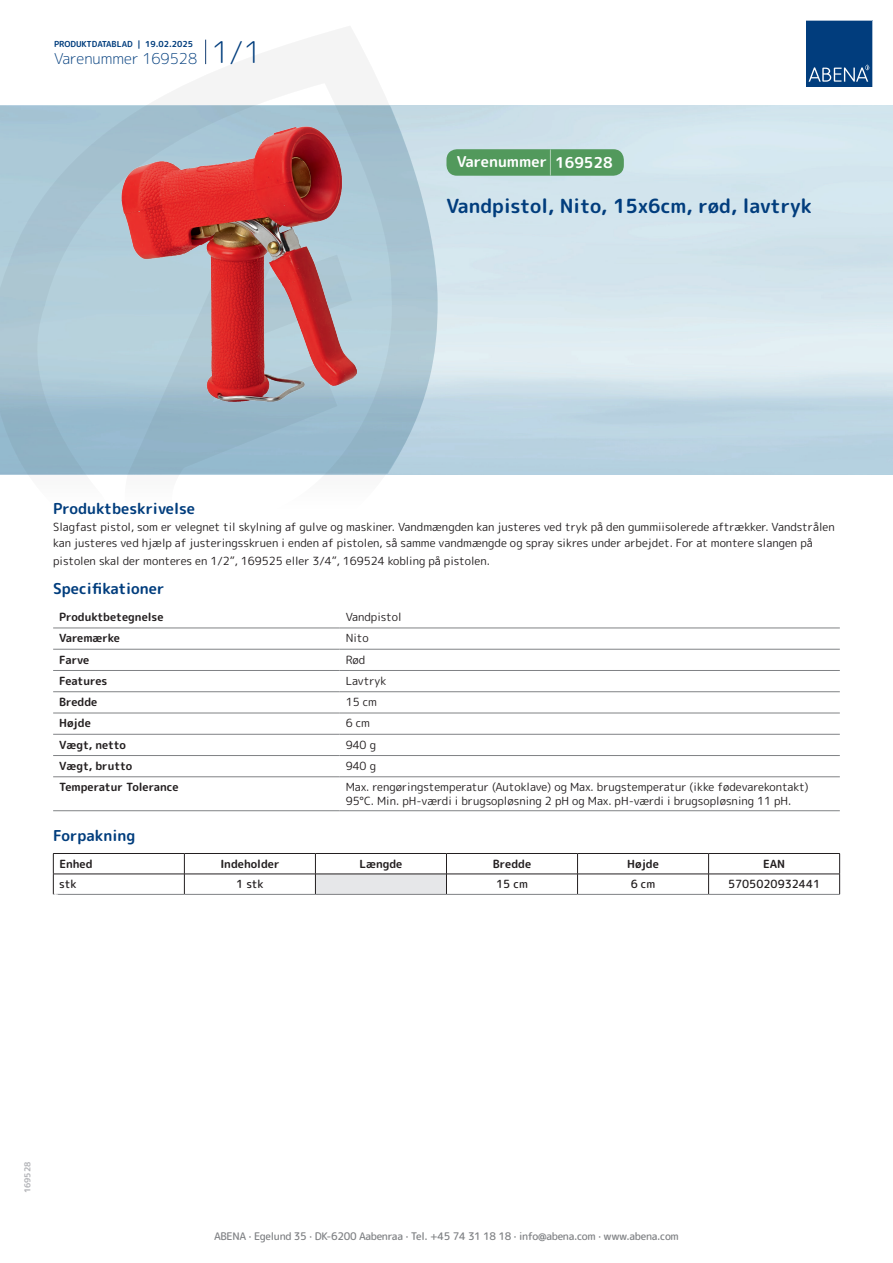
<style>
.page{position:relative;width:893px;height:1263px;background:#fff}
.page>*{position:absolute;margin:0;border:0;box-sizing:border-box;transform-origin:0 0}
.t1{font:700 19.5px "Rounded Mplus 1 c";color:#013d7d}
.t2{font:700 15px "Rounded Mplus 1 c";color:#013d7d}
.t3{font:300 15px "Rounded Mplus 1 c";color:#013d7d}
.t4{font:700 15px "Rounded Mplus 1 c";color:#fff}
.t5{font:11.25px/16.5px "Rounded Mplus 1 c";color:#231f20}
.t6{font:700 11.25px "Rounded Mplus 1 c";color:#231f20}
.t7{font:500 11.25px "Rounded Mplus 1 c";color:#231f20}
.t8{font:500 10.5px "Rounded Mplus 1 c";letter-spacing:-.03em;color:#808285}
.t9{font:700 10.5px "Rounded Mplus 1 c";color:#fff}
.t10{font:700 8.25px "Rounded Mplus 1 c";color:#013d7d}
.t11{font:700 8.25px "Rounded Mplus 1 c";color:#b2b3b7}
.s1{font-size:30px}
.s2{font-size:25.5px}
</style>
<div class="page">
<svg style="left:0;top:26px;width:439px;height:449px"></svg>
<svg style="left:0;top:106px;width:438px;height:368px;background:#a5c3d2"></svg>
<svg style="left:205px;top:40px;width:1px;height:24px"></svg>
<svg style="left:806px;top:20px;width:67px;height:67px;background:#144b86"></svg>
<img style="left:121px;top:127px;width:236px;height:275px">
<hr style="left:53px;top:628px;width:287px;height:1px;background:#808285">
<hr style="left:340px;top:628px;width:500px;height:1px;background:#808285">
<hr style="left:53px;top:649px;width:287px;height:1px;background:#808285">
<hr style="left:340px;top:649px;width:500px;height:1px;background:#808285">
<hr style="left:53px;top:670px;width:287px;height:1px;background:#808285">
<hr style="left:340px;top:670px;width:500px;height:1px;background:#808285">
<hr style="left:53px;top:691px;width:287px;height:1px;background:#808285">
<hr style="left:340px;top:691px;width:500px;height:1px;background:#808285">
<hr style="left:53px;top:713px;width:287px;height:1px;background:#808285">
<hr style="left:340px;top:713px;width:500px;height:1px;background:#808285">
<hr style="left:53px;top:734px;width:287px;height:1px;background:#808285">
<hr style="left:340px;top:734px;width:500px;height:1px;background:#808285">
<hr style="left:53px;top:755px;width:287px;height:1px;background:#808285">
<hr style="left:340px;top:755px;width:500px;height:1px;background:#808285">
<hr style="left:53px;top:776px;width:287px;height:1px;background:#808285">
<hr style="left:340px;top:776px;width:500px;height:1px;background:#808285">
<hr style="left:53px;top:810px;width:287px;height:1px;background:#808285">
<hr style="left:340px;top:810px;width:500px;height:1px;background:#808285">
<div style="left:315px;top:874px;width:131px;height:20px;background:#e6e7e9"></div>
<hr style="left:53px;top:853px;width:131px;height:1px;background:#231f20">
<hr style="left:184px;top:853px;width:131px;height:1px;background:#231f20">
<hr style="left:315px;top:853px;width:131px;height:1px;background:#231f20">
<hr style="left:446px;top:853px;width:131px;height:1px;background:#231f20">
<hr style="left:577px;top:853px;width:132px;height:1px;background:#231f20">
<hr style="left:709px;top:853px;width:131px;height:1px;background:#231f20">
<hr style="left:53px;top:874px;width:131px;height:1px;background:#231f20">
<svg style="left:53px;top:854px;width:1px;height:40px"></svg>
<hr style="left:184px;top:874px;width:131px;height:1px;background:#231f20">
<svg style="left:184px;top:854px;width:1px;height:40px"></svg>
<hr style="left:315px;top:874px;width:131px;height:1px;background:#231f20">
<svg style="left:315px;top:854px;width:1px;height:40px"></svg>
<hr style="left:446px;top:874px;width:131px;height:1px;background:#231f20">
<svg style="left:446px;top:854px;width:1px;height:40px"></svg>
<hr style="left:577px;top:874px;width:132px;height:1px;background:#231f20">
<svg style="left:577px;top:854px;width:1px;height:40px"></svg>
<hr style="left:709px;top:874px;width:131px;height:1px;background:#231f20">
<svg style="left:708px;top:854px;width:1px;height:40px"></svg>
<svg style="left:839px;top:854px;width:1px;height:40px"></svg>
<hr style="left:53px;top:894px;width:131px;height:1px;background:#808285">
<hr style="left:184px;top:894px;width:131px;height:1px;background:#808285">
<hr style="left:315px;top:894px;width:131px;height:1px;background:#808285">
<hr style="left:446px;top:894px;width:131px;height:1px;background:#808285">
<hr style="left:577px;top:894px;width:132px;height:1px;background:#808285">
<hr style="left:709px;top:894px;width:131px;height:1px;background:#808285">
<div style="left:446px;top:149px;width:178px;height:27px;background:#52995c;border-radius:10px"></div>
<p class="t10" style="left:54px;top:38px;width:141px">PRODUKTDATABLAD | 19.02.2025</p>
<h2 class="t3" style="left:54px;top:48px;width:209px">Varenummer 169528 <span class="s1">1/1</span></h2>
<h2 class="t4" style="left:457px;top:151px;width:157px">Varenummer <span class="s2">|</span> 169528</h2>
<h1 class="t1" style="left:446px;top:192px;width:367px">Vandpistol, Nito, 15x6cm, rød, lavtryk</h1>
<h2 class="t2" style="left:53px;top:498px;width:143px">Produktbeskrivelse</h2>
<p class="t5" style="left:53px;top:518px;width:783px">Slagfast pistol, som er velegnet til skylning af gulve og maskiner. Vandmængden kan justeres ved tryk på den gummiisolerede aftrækker. Vandstrålen kan justeres ved hjælp af justeringsskruen i enden af pistolen, så samme vandmængde og spray sikres under arbejdet. For at montere slangen på</p>
<p class="t5" style="left:53px;top:553px;width:438px">pistolen skal der monteres en 1/2”, 169525 eller 3/4”, 169524 kobling på pistolen.</p>
<h2 class="t2" style="left:53px;top:578px;width:113px">Specifikationer</h2>
<p class="t6" style="left:59px;top:609px;width:106px">Produktbetegnelse</p>
<p class="t5" style="left:346px;top:609px;width:57px">Vandpistol</p>
<p class="t6" style="left:59px;top:630px;width:62px">Varemærke</p>
<p class="t5" style="left:346px;top:630px;width:24px">Nito</p>
<p class="t6" style="left:59px;top:651px;width:32px">Farve</p>
<p class="t5" style="left:346px;top:651px;width:21px">Rød</p>
<p class="t6" style="left:59px;top:673px;width:50px">Features</p>
<p class="t5" style="left:346px;top:672px;width:42px">Lavtryk</p>
<p class="t6" style="left:59px;top:694px;width:40px">Bredde</p>
<p class="t5" style="left:346px;top:694px;width:33px">15 cm</p>
<p class="t6" style="left:59px;top:715px;width:33px">Højde</p>
<p class="t5" style="left:346px;top:715px;width:26px">6 cm</p>
<p class="t6" style="left:59px;top:737px;width:68px">Vægt, netto</p>
<p class="t5" style="left:346px;top:736px;width:32px">940 g</p>
<p class="t6" style="left:59px;top:758px;width:75px">Vægt, brutto</p>
<p class="t5" style="left:346px;top:758px;width:32px">940 g</p>
<p class="t6" style="left:59px;top:779px;width:121px">Temperatur Tolerance</p>
<p class="t5" style="left:346px;top:780px;width:464px;line-height:13.5px">Max. rengøringstemperatur (Autoklave) og Max. brugstemperatur (ikke fødevarekontakt)<br>95°C. Min. pH-værdi i brugsopløsning 2 pH og Max. pH-værdi i brugsopløsning 11 pH.</p>
<h2 class="t2" style="left:53px;top:825px;width:84px">Forpakning</h2>
<p class="t6" style="left:59px;top:856px;width:35px">Enhed</p>
<p class="t6" style="left:220px;top:856px;width:61px">Indeholder</p>
<p class="t6" style="left:359px;top:856px;width:44px">Længde</p>
<p class="t6" style="left:493px;top:856px;width:40px">Bredde</p>
<p class="t6" style="left:627px;top:856px;width:33px">Højde</p>
<p class="t6" style="left:763px;top:856px;width:24px">EAN</p>
<p class="t7" style="left:59px;top:876px;width:19px">stk</p>
<p class="t7" style="left:236px;top:876px;width:29px">1 stk</p>
<p class="t7" style="left:496px;top:876px;width:33px">15 cm</p>
<p class="t7" style="left:631px;top:876px;width:26px">6 cm</p>
<p class="t7" style="left:728px;top:876px;width:94px">5705020932441</p>
<p class="t9" style="left:53px;top:890px;width:7px">*</p>
<p class="t11" style="left:22px;top:1193px;width:33px;rotate:-90deg">169528</p>
<p class="t8" style="left:214px;top:1229px;width:466px">ABENA · Egelund 35 · DK-6200 Aabenraa · Tel. +45 74 31 18 18 · info@abena.com · www.abena.com</p>
</div>
